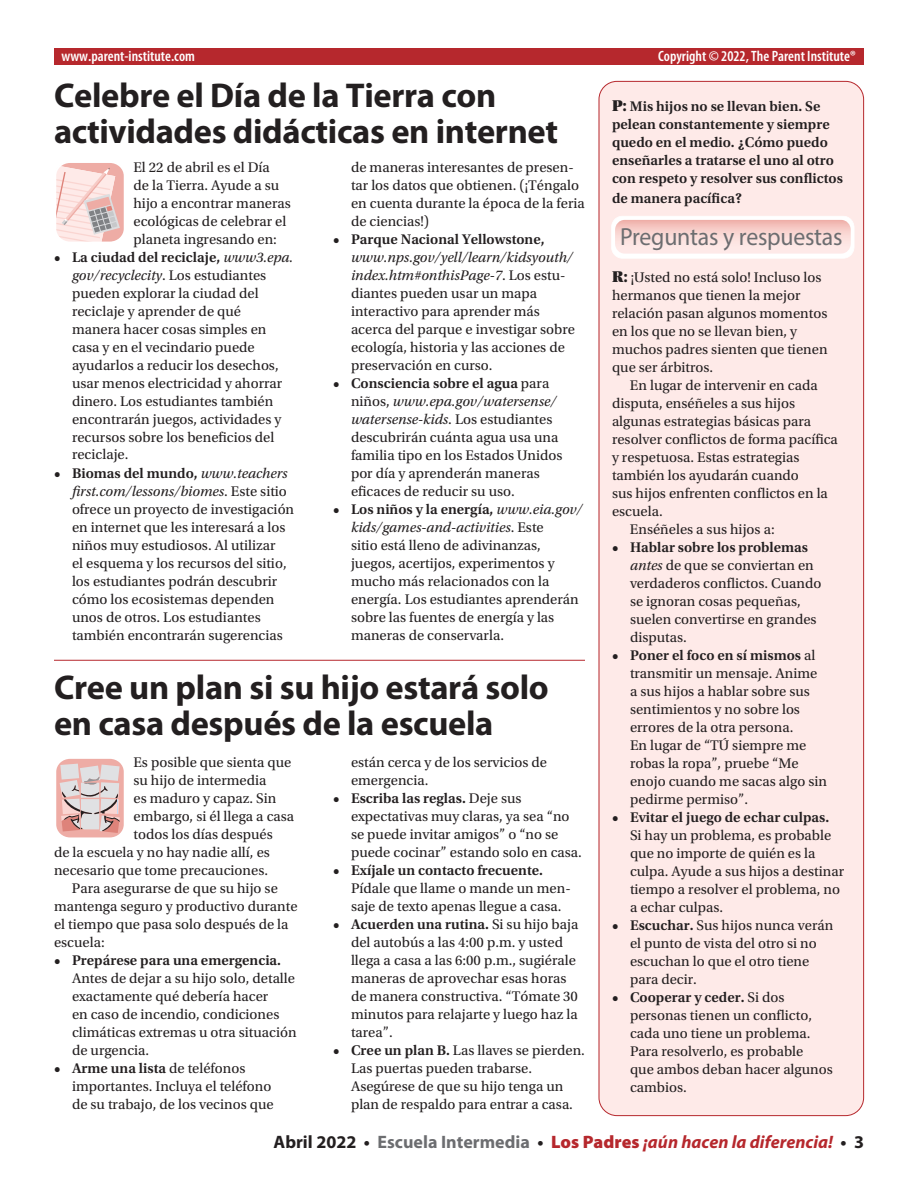
<style>
.page{position:relative;width:918px;height:1188px;background:#fff}
.page>*{position:absolute;margin:0;border:0;box-sizing:border-box;transform-origin:0 0}
.t1{font:700 34.5px/36px "Myriad Pro";letter-spacing:-.01em;color:#231f20}
.t2{font:24.75px "Block Berthold BQ";letter-spacing:-.01em;color:#6c6d70;scale:.96 1}
.t3{font:italic 700 18px "Myriad Pro";color:#b6282d}
.t4{font:600 condensed 15px "Myriad Pro";color:#fff}
.t5{font:14.7px/18px "Utopia Std";color:#231f20}
.t6{font:600 14.7px/18px "Utopia Std";color:#231f20}
.s1{font-weight:600}
.s2{font-style:italic}
.s3{font-family:"Utopia Std Black Headline";font-weight:400;font-size:16.5px}
.s4{font-family:"Utopia Std Black Headline";font-size:16.5px}
.s5{font-style:normal;color:#231f20}
.s6{font-style:normal;color:#6c6d70}
.s7{font-weight:900;font-style:normal}
</style>
<div class="page">
<svg style="left:56px;top:163px;width:68px;height:79px;background:#eececb"></svg>
<svg style="left:56px;top:758px;width:68px;height:80px;background:#ddbfbc"></svg>
<div style="left:54px;top:49px;width:810px;height:16px;background:#b6282d"></div>
<hr style="left:54px;top:660px;width:531px;height:1px;background:#b6282d">
<div style="left:599px;top:81px;width:265px;height:1035px;background:#feeae8;border-radius:18px"></div>
<svg style="left:611px;top:216px;width:243px;height:43px"></svg>
<img style="left:615px;top:220px;width:236px;height:34px">
<p class="t4" style="left:62px;top:46px;width:135px">www.parent-institute.com</p>
<p class="t4" style="left:658px;top:46px;width:199px">Copyright © 2022, The Parent Institute®</p>
<h1 class="t1" style="left:54px;top:76px;width:506px">Celebre el Día de la Tierra con actividades didácticas en internet</h1>
<p class="t5" style="left:134px;top:158px;width:159px">El 22 de abril es el Día<br>de la Tierra. Ayude a su hijo a encontrar maneras ecológicas de celebrar el planeta ingresando en:</p>
<p class="t5" style="left:72px;top:248px;width:223px;text-indent:-18px"><span class="s1">• La ciudad del reciclaje,</span> <span class="s2">www3.epa. gov/recyclecity</span>. Los estudiantes pueden explorar la ciudad del reciclaje y aprender de qué manera hacer cosas simples en casa y en el vecindario puede ayudarlos a reducir los desechos, usar menos electricidad y ahorrar dinero. Los estudiantes también encontrarán juegos, actividades y recursos sobre los beneficios del reciclaje.</p>
<p class="t5" style="left:72px;top:464px;width:224px;text-indent:-18px"><span class="s1">• Biomas del mundo,</span> <span class="s2">www.teachers first.com/lessons/biomes</span>. Este sitio ofrece un proyecto de investigación en internet que les interesará a los niños muy estudiosos. Al utilizar<br>el esquema y los recursos del sitio, los estudiantes podrán descubrir cómo los ecosistemas dependen unos de otros. Los estudiantes también encontrarán sugerencias</p>
<p class="t5" style="left:351px;top:158px;width:235px">de maneras interesantes de presen&shy;tar los datos que obtienen. (¡Téngalo en cuenta durante la época de la feria de ciencias!)</p>
<p class="t6" style="left:333px;top:230px;width:213px">• Parque Nacional Yellowstone,</p>
<p class="t5" style="left:351px;top:248px;width:226px"><span class="s2">www.nps.gov/yell/learn/kidsyouth/ index.htm#onthisPage-7</span>. Los estu&shy;diantes pueden usar un mapa interactivo para aprender más acerca del parque e investigar sobre ecología, historia y las acciones de preservación en curso.</p>
<p class="t5" style="left:351px;top:374px;width:213px;text-indent:-18px"><span class="s1">• Consciencia sobre el agua</span> para niños, <span class="s2">www.epa.gov/watersense/ watersense-kids</span>. Los estudiantes descubrirán cuánta agua usa una familia tipo en los Estados Unidos por día y aprenderán maneras eficaces de reducir su uso.</p>
<p class="t5" style="left:351px;top:500px;width:233px;text-indent:-18px"><span class="s1">• Los niños y la energía,</span> <span class="s2">www.eia.gov/ kids/games-and-activities</span>. Este<br>sitio está lleno de adivinanzas, juegos, acertijos, experimentos y mucho más relacionados con la energía. Los estudiantes aprenderán sobre las fuentes de energía y las maneras de conservarla.</p>
<h1 class="t1" style="left:54px;top:669px;width:496px">Cree un plan si su hijo estará solo en casa después de la escuela</h1>
<p class="t5" style="left:134px;top:754px;width:159px">Es posible que sienta que</p>
<p class="t5" style="left:134px;top:772px;width:135px">su hijo de intermedia</p>
<p class="t5" style="left:134px;top:790px;width:144px">es maduro y capaz. Sin</p>
<p class="t5" style="left:134px;top:808px;width:162px">embargo, si él llega a casa</p>
<p class="t5" style="left:134px;top:826px;width:141px">todos los días después</p>
<p class="t5" style="left:54px;top:844px;width:217px">de la escuela y no hay nadie allí, es</p>
<p class="t5" style="left:54px;top:862px;width:216px">necesario que tome precauciones.</p>
<p class="t5" style="left:72px;top:880px;width:207px">Para asegurarse de que su hijo se</p>
<p class="t5" style="left:54px;top:898px;width:245px">mantenga seguro y productivo durante</p>
<p class="t5" style="left:54px;top:916px;width:236px">el tiempo que pasa solo después de la</p>
<p class="t5" style="left:54px;top:934px;width:52px">escuela:</p>
<p class="t6" style="left:54px;top:952px;width:229px">• Prepárese para una emergencia.</p>
<p class="t5" style="left:72px;top:970px;width:226px">Antes de dejar a su hijo solo, detalle exactamente qué debería hacer<br>en caso de incendio, condiciones climáticas extremas u otra situación de urgencia.</p>
<p class="t5" style="left:72px;top:1060px;width:203px;text-indent:-18px"><span class="s1">• Arme una lista</span> de teléfonos importantes. Incluya el teléfono de su trabajo, de los vecinos que</p>
<p class="t5" style="left:351px;top:754px;width:198px">están cerca y de los servicios de emergencia.</p>
<p class="t5" style="left:351px;top:790px;width:232px;text-indent:-18px"><span class="s1">• Escriba las reglas.</span> Deje sus expectativas muy claras, ya sea “no se puede invitar amigos” o “no se puede cocinar” estando solo en casa.</p>
<p class="t6" style="left:333px;top:862px;width:212px">• Exíjale un contacto frecuente.</p>
<p class="t5" style="left:351px;top:880px;width:221px">Pídale que llame o mande un men&shy;saje de texto apenas llegue a casa.</p>
<p class="t5" style="left:351px;top:916px;width:229px;text-indent:-18px"><span class="s1">• Acuerden una rutina.</span> Si su hijo baja del autobús a las 4:00 p.m. y usted llega a casa a las 6:00 p.m., sugiérale maneras de aprovechar esas horas de manera constructiva. “Tómate 30 minutos para relajarte y luego haz la tarea”.</p>
<p class="t5" style="left:351px;top:1042px;width:235px;text-indent:-18px"><span class="s1">• Cree un plan B.</span> Las llaves se pierden.<br>Las puertas pueden trabarse.<br>Asegúrese de que su hijo tenga un plan de respaldo para entrar a casa.</p>
<p class="t6" style="left:612px;top:98px;width:232px"><span class="s3">P:</span> Mis hijos no se llevan bien. Se pelean constantemente y siempre quedo en el medio. ¿Cómo puedo enseñarles a tratarse el uno al otro con respeto y resolver sus conflictos</p>
<p class="t6" style="left:612px;top:189px;width:132px">de manera pacífica?</p>
<h2 class="t2" style="left:620px;top:222px;width:233px">Preguntas y respuestas</h2>
<p class="t5" style="left:612px;top:269px;width:217px"><span class="s4">R:</span> ¡Usted no está solo! Incluso los hermanos que tienen la mejor relación pasan algunos momentos en los que no se llevan bien, y muchos padres sienten que tienen que ser árbitros.</p>
<p class="t5" style="left:630px;top:377px;width:189px">En lugar de intervenir en cada</p>
<p class="t5" style="left:612px;top:395px;width:185px">disputa, enséñeles a sus hijos</p>
<p class="t5" style="left:612px;top:413px;width:201px">algunas estrategias básicas para</p>
<p class="t5" style="left:612px;top:431px;width:227px">resolver conflictos de forma pacífica</p>
<p class="t5" style="left:612px;top:449px;width:189px">y respetuosa. Estas estrategias</p>
<p class="t5" style="left:612px;top:467px;width:188px">también los ayudarán cuando</p>
<p class="t5" style="left:612px;top:485px;width:217px">sus hijos enfrenten conflictos en la</p>
<p class="t5" style="left:612px;top:503px;width:52px">escuela.</p>
<p class="t5" style="left:630px;top:521px;width:146px">Enséñeles a sus hijos a:</p>
<p class="t5" style="left:630px;top:539px;width:193px;text-indent:-18px"><span class="s1">• Hablar sobre los problemas </span><span class="s2">antes</span> de que se conviertan en verdaderos conflictos. Cuando se ignoran cosas pequeñas, suelen convertirse en grandes disputas.</p>
<p class="t5" style="left:630px;top:647px;width:199px;text-indent:-18px"><span class="s1">• Poner el foco en sí mismos</span> al transmitir un mensaje. Anime a sus hijos a hablar sobre sus sentimientos y no sobre los errores de la otra persona.<br>En lugar de “TÚ siempre me robas la ropa”, pruebe “Me enojo cuando me sacas algo sin pedirme permiso”.</p>
<p class="t6" style="left:612px;top:809px;width:219px">• Evitar el juego de echar culpas.</p>
<p class="t5" style="left:630px;top:827px;width:216px">Si hay un problema, es probable que no importe de quién es la culpa. Ayude a sus hijos a destinar tiempo a resolver el problema, no a echar culpas.</p>
<p class="t5" style="left:630px;top:917px;width:205px;text-indent:-18px"><span class="s1">• Escuchar.</span> Sus hijos nunca verán el punto de vista del otro si no escuchan lo que el otro tiene para decir.</p>
<p class="t5" style="left:630px;top:989px;width:204px;text-indent:-18px"><span class="s1">• Cooperar y ceder.</span> Si dos personas tienen un conflicto, cada uno tiene un problema.<br>Para resolverlo, es probable<br>que ambos deban hacer algunos cambios.</p>
<p class="t3" style="left:274px;top:1130px;width:592px"><span class="s5">Abril 2022 •</span> <span class="s6">Escuela Intermedia</span> <span class="s5">•</span> <span class="s7">Los Padres</span> ¡aún hacen la diferencia! <span class="s5">• 3</span></p>
</div>
